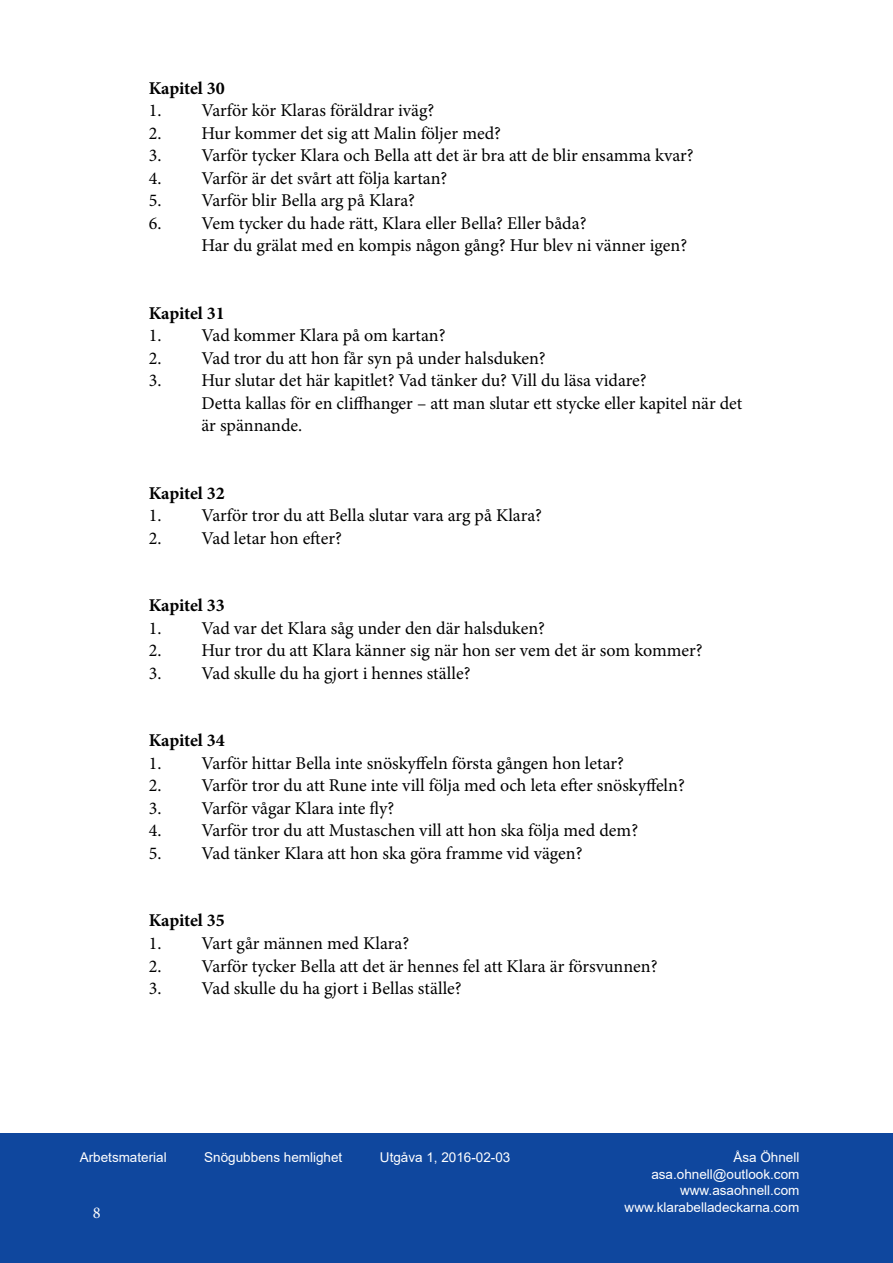
<style>
.page{position:relative;width:893px;height:1263px;background:#fff}
.page>*{position:absolute;margin:0;border:0;box-sizing:border-box;transform-origin:0 0}
.t1{font:18px/22.5px "Minion Pro";letter-spacing:-.005em;color:#000}
.t2{font:700 18px "Minion Pro";letter-spacing:-.01em;color:#000}
.t3{font:16.5px "Minion Pro";color:#fff}
.t4{font:13.5px/16.5px "Arial";color:#fff;text-align:right}
</style>
<div class="page">
<div style="left:0;top:1133px;width:893px;height:130px;background:#0f479e"></div>
<p class="t2" style="left:149px;top:75px;width:78px">Kapitel 30</p>
<p class="t1" style="left:149px;top:99px;width:287px">1. Varför kör Klaras föräldrar iväg?</p>
<p class="t1" style="left:149px;top:122px;width:354px">2. Hur kommer det sig att Malin följer med?</p>
<p class="t1" style="left:149px;top:144px;width:546px">3. Varför tycker Klara och Bella att det är bra att de blir ensamma kvar?</p>
<p class="t1" style="left:149px;top:167px;width:300px">4. Varför är det svårt att följa kartan?</p>
<p class="t1" style="left:149px;top:189px;width:268px">5. Varför blir Bella arg på Klara?</p>
<p class="t1" style="left:202px;top:212px;width:487px;text-indent:-53px">6. Vem tycker du hade rätt, Klara eller Bella? Eller båda?<br>Har du grälat med en kompis någon gång? Hur blev ni vänner igen?</p>
<p class="t2" style="left:149px;top:300px;width:78px">Kapitel 31</p>
<p class="t1" style="left:149px;top:324px;width:298px">1. Vad kommer Klara på om kartan?</p>
<p class="t1" style="left:149px;top:347px;width:398px">2. Vad tror du att hon får syn på under halsduken?</p>
<p class="t1" style="left:202px;top:369px;width:542px;text-indent:-53px">3. Hur slutar det här kapitlet? Vad tänker du? Vill du läsa vidare?<br>Detta kallas för en cliffhanger – att man slutar ett stycke eller kapitel när det är spännande.</p>
<p class="t2" style="left:149px;top:480px;width:78px">Kapitel 32</p>
<p class="t1" style="left:149px;top:504px;width:395px">1. Varför tror du att Bella slutar vara arg på Klara?</p>
<p class="t1" style="left:149px;top:527px;width:194px">2. Vad letar hon efter?</p>
<p class="t2" style="left:149px;top:593px;width:78px">Kapitel 33</p>
<p class="t1" style="left:149px;top:617px;width:398px">1. Vad var det Klara såg under den där halsduken?</p>
<p class="t1" style="left:149px;top:639px;width:555px">2. Hur tror du att Klara känner sig när hon ser vem det är som kommer?</p>
<p class="t1" style="left:149px;top:662px;width:323px">3. Vad skulle du ha gjort i hennes ställe?</p>
<p class="t2" style="left:149px;top:728px;width:78px">Kapitel 34</p>
<p class="t1" style="left:149px;top:752px;width:477px">1. Varför hittar Bella inte snöskyffeln första gången hon letar?</p>
<p class="t1" style="left:149px;top:774px;width:538px">2. Varför tror du att Rune inte vill följa med och leta efter snöskyffeln?</p>
<p class="t1" style="left:149px;top:797px;width:247px">3. Varför vågar Klara inte fly?</p>
<p class="t1" style="left:149px;top:819px;width:491px">4. Varför tror du att Mustaschen vill att hon ska följa med dem?</p>
<p class="t1" style="left:149px;top:842px;width:435px">5. Vad tänker Klara att hon ska göra framme vid vägen?</p>
<p class="t2" style="left:149px;top:908px;width:78px">Kapitel 35</p>
<p class="t1" style="left:149px;top:932px;width:262px">1. Vart går männen med Klara?</p>
<p class="t1" style="left:149px;top:954px;width:510px">2. Varför tycker Bella att det är hennes fel att Klara är försvunnen?</p>
<p class="t1" style="left:149px;top:977px;width:314px">3. Vad skulle du ha gjort i Bellas ställe?</p>
<p class="t4" style="left:80px;top:1149px;width:89px">Arbetsmaterial</p>
<p class="t4" style="left:204px;top:1149px;width:140px">Snögubbens hemlighet</p>
<p class="t4" style="left:380px;top:1149px;width:132px">Utgåva 1, 2016-02-03</p>
<p class="t3" style="left:93px;top:1202px;width:9px">8</p>
<p class="t4" style="left:625px;top:1149px;width:176px">Åsa Öhnell asa.ohnell@outlook.com www.asaohnell.com www.klarabelladeckarna.com</p>
</div>
